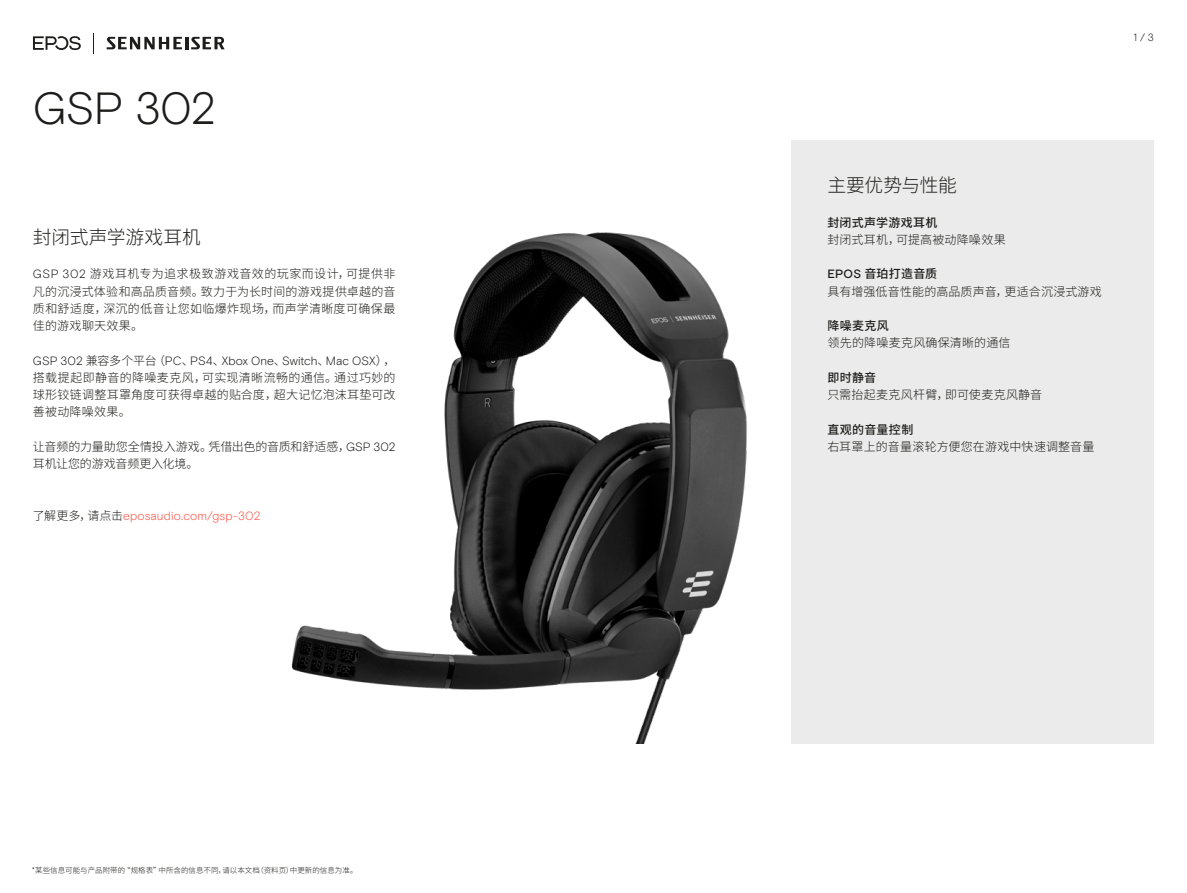
<style>
.page{position:relative;width:1187px;height:893px;background:#fff}
.page>*{position:absolute;margin:0;border:0;box-sizing:border-box;transform-origin:0 0}
.EPOS_headline_32_reg{font:300 45px "EPOS Basis";color:#1d1d1b}
.EPOS_lead_intro_12_5{font:300 18.75px "Noto Sans CJ Ksc";letter-spacing:-.01em;color:#1d1d1b}
.EPOS_bodytext{font:300 12px/17.2px "Noto Sans CJ Ksc";letter-spacing:.015em;color:#1d1d1b}
.EPOS_bodytext-2{font:300 12px/17.2px "Noto Sans CJ Ksc";letter-spacing:-.01em;color:#1d1d1b}
.EPOS_bodytext-3{font:300 12px "EPOS Basis";letter-spacing:.01em;color:#ff5549}
.t1{font:300 10.5px "EPOS Basis";color:#1d1d1b}
.t2{font:300 7.5px "Noto Sans CJ Ksc";color:#1d1d1b}
.s1{font-family:"EPOS Basis"}
.s2{font-family:"Noto Sans CJ Ksc";color:#1d1d1b}
.s3{font-weight:500}
.s4{font-family:"EPOS Basis";font-weight:500}
</style>
<div class="page">
<img style="left:291px;top:232px;width:456px;height:512px">
<svg style="left:93px;top:33px;width:1px;height:20px"></svg>
<svg style="left:107px;top:37px;width:118px;height:12px"></svg>
<svg style="left:33px;top:36px;width:48px;height:14px"></svg>
<div style="left:791px;top:140px;width:362px;height:604px;background:#ebebeb"></div>
<p class="EPOS_headline_32_reg" style="left:33px;top:82px;width:185px">GSP 302</p>
<p class="EPOS_lead_intro_12_5" style="left:33px;top:226px;width:169px">封闭式声学游戏耳机</p>
<p class="EPOS_bodytext" style="left:33px;top:265px;width:364px;text-align:justify"><span class="s1">GSP 302</span> 游戏耳机专为追求极致游戏音效的玩家而设计，可提供非凡的沉浸式体验和高品质音频。致力于为长时间的游戏提供卓越的音质和舒适度，深沉的低音让您如临爆炸现场，而声学清晰度可确保最佳的游戏聊天效果。</p>
<p class="EPOS_bodytext" style="left:33px;top:352px;width:364px;text-align:justify"><span class="s1">GSP 302</span> 兼容多个平台（<span class="s1">PC</span>、<span class="s1">PS4</span>、<span class="s1">Xbox One</span>、<span class="s1">Switch</span>、<span class="s1">Mac OSX</span>），搭载提起即静音的降噪麦克风，可实现清晰流畅的通信。通过巧妙的球形铰链调整耳罩角度可获得卓越的贴合度，超大记忆泡沫耳垫可改善被动降噪效果。</p>
<p class="EPOS_bodytext-2" style="left:33px;top:438px;width:364px">让音频的力量助您全情投入游戏。凭借出色的音质和舒适感，<span class="s1">GSP 302</span>耳机让您的游戏音频更入化境。</p>
<p class="EPOS_bodytext-3" style="left:33px;top:509px;width:229px"><span class="s2">了解更多，请点击</span>eposaudio.com/gsp-302</p>
<p class="t2" style="left:32px;top:866px;width:327px">*某些信息可能与产品附带的 “规格表”中所含的信息不同，请以本文档（资料页）中更新的信息为准。</p>
<p class="t1" style="left:1133px;top:31px;width:22px">1 / 3</p>
<p class="EPOS_lead_intro_12_5" style="left:827px;top:175px;width:131px">主要优势与性能</p>
<p class="EPOS_bodytext" style="left:827px;top:214px;width:180px"><span class="s3">封闭式声学游戏耳机<br></span>封闭式耳机，可提高被动降噪效果</p>
<p class="EPOS_bodytext" style="left:827px;top:265px;width:276px"><span class="s4">EPOS</span> <span class="s3">音珀打造音质<br></span>具有增强低音性能的高品质声音，更适合沉浸式游戏</p>
<p class="EPOS_bodytext" style="left:827px;top:317px;width:184px"><span class="s3">降噪麦克风<br></span>领先的降噪麦克风确保清晰的通信</p>
<p class="EPOS_bodytext" style="left:827px;top:369px;width:216px"><span class="s3">即时静音<br></span>只需抬起麦克风杆臂，即可使麦克风静音</p>
<p class="EPOS_bodytext" style="left:827px;top:421px;width:268px"><span class="s3">直观的音量控制<br></span>右耳罩上的音量滚轮方便您在游戏中快速调整音量</p>
</div>
